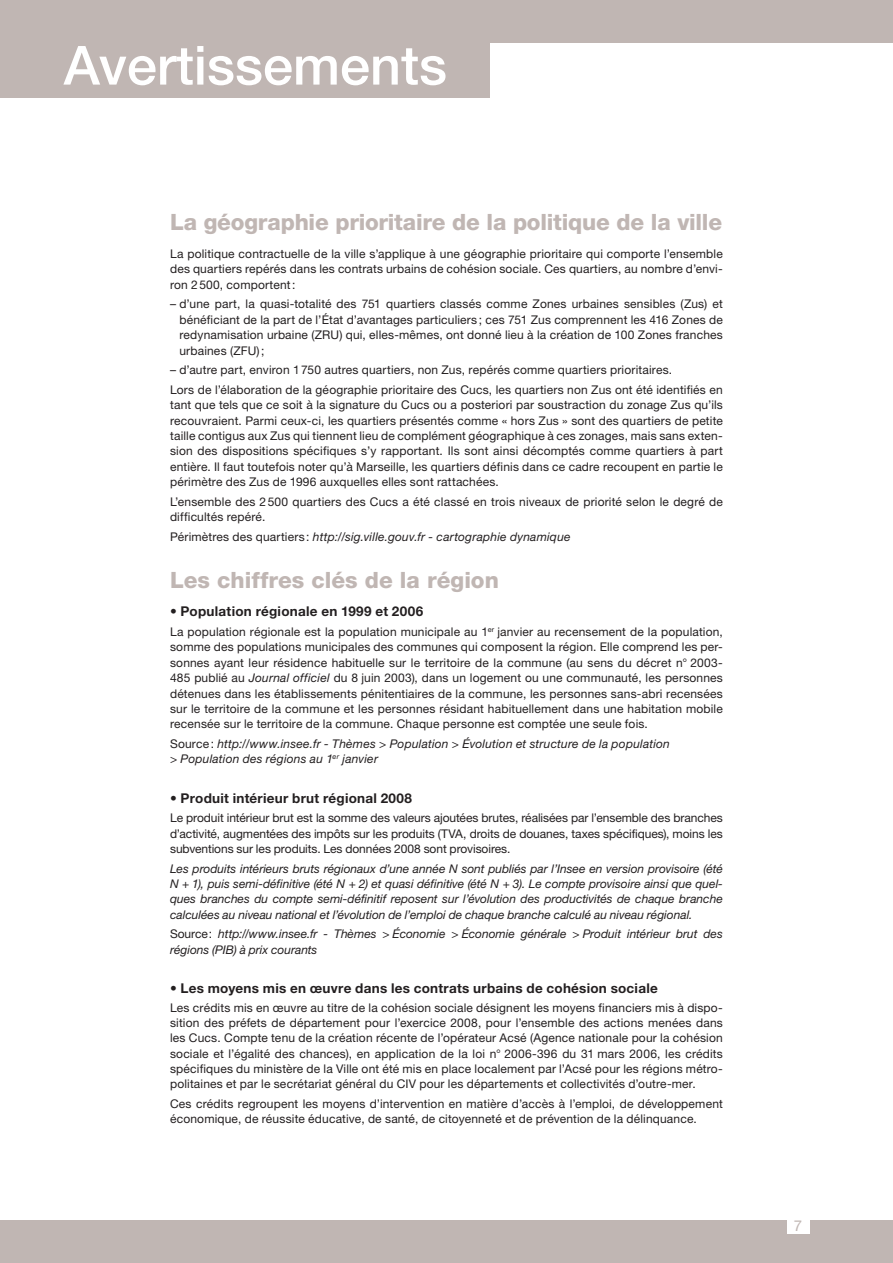
<style>
.page{position:relative;width:893px;height:1263px;background:#fff}
.page>*{position:absolute;margin:0;border:0;box-sizing:border-box;transform-origin:0 0}
.t1{font:500 54px "Helvetica Neue";color:#fff}
.t2{font:800 22.5px "Helvetica Neue";letter-spacing:-.01em;color:#c0b6b3}
.t3{font:15px "Helvetica Neue";color:#c0b6b3}
.t4{font:700 13.5px "Helvetica Neue";letter-spacing:.02em;color:#231f20}
.t5{font:12px/15.3px "Helvetica Neue";letter-spacing:.015em;color:#231f20;text-align:justify}
.t6{font:italic 12px/15.3px "Helvetica Neue";letter-spacing:.005em;color:#231f20}
.s1{font-style:normal}
.s2{font-style:italic}
</style>
<div class="page">
<div style="left:0;top:1220px;width:893px;height:43px;background:#c0b6b3"></div>
<div style="left:0;top:0;width:893px;height:43px;background:#c0b6b3"></div>
<div style="left:787px;top:1219px;width:22px;height:15px;background:#fff"></div>
<div style="left:0;top:0;width:489px;height:98px;background:#c0b6b3"></div>
<p class="t1" style="left:64px;top:33px;width:385px">Avertissements</p>
<p class="t2" style="left:170px;top:208px;width:553px">La géographie prioritaire de la politique de la ville</p>
<p class="t5" style="left:170px;top:246px;width:554px">La politique contractuelle de la ville s’applique à une géographie prioritaire qui comporte l’ensemble des quartiers repérés dans les contrats urbains de cohésion sociale. Ces quartiers, au nombre d’envi&shy;ron 2500, comportent:</p>
<p class="t5" style="left:179px;top:296px;width:545px;text-indent:-9px">– d’une part, la quasi-totalité des 751 quartiers classés comme Zones urbaines sensibles (Zus) et bénéficiant de la part de l’État d’avantages particuliers ; ces 751 Zus comprennent les 416 Zones de redynamisation urbaine (ZRU) qui, elles-mêmes, ont donné lieu à la création de 100 Zones franches urbaines (ZFU);</p>
<p class="t5" style="left:170px;top:360px;width:554px;line-height:19.6px">– d’autre part, environ 1750 autres quartiers, non Zus, repérés comme quartiers prioritaires.<br>Lors de l’élaboration de la géographie prioritaire des Cucs, les quartiers non Zus ont été identifiés en</p>
<p class="t5" style="left:170px;top:397px;width:554px">tant que tels que ce soit à la signature du Cucs ou a posteriori par soustraction du zonage Zus qu’ils recouvraient. Parmi ceux-ci, les quartiers présentés comme « hors Zus » sont des quartiers de petite taille contigus aux Zus qui tiennent lieu de complément géographique à ces zonages, mais sans exten&shy;sion des dispositions spécifiques s’y rapportant. Ils sont ainsi décomptés comme quartiers à part entière. Il faut toutefois noter qu’à Marseille, les quartiers définis dans ce cadre recoupent en partie le périmètre des Zus de 1996 auxquelles elles sont rattachées.</p>
<p class="t5" style="left:170px;top:493px;width:554px">L’ensemble des 2500 quartiers des Cucs a été classé en trois niveaux de priorité selon le degré de difficultés repéré.</p>
<p class="t6" style="left:170px;top:528px;width:402px"><span class="s1">Périmètres des quartiers :</span> http://sig.ville.gouv.fr - cartographie dynamique</p>
<p class="t2" style="left:170px;top:567px;width:330px">Les chiffres clés de la région</p>
<p class="t4" style="left:170px;top:603px;width:255px">• Population régionale en 1999 et 2006</p>
<p class="t5" style="left:170px;top:624px;width:554px">La population régionale est la population municipale au 1<sup>er</sup> janvier au recensement de la population, somme des populations municipales des communes qui composent la région. Elle comprend les per&shy;sonnes ayant leur résidence habituelle sur le territoire de la commune (au sens du décret n° 2003- 485 publié au <span class="s2">Journal officiel</span> du 8 juin 2003), dans un logement ou une communauté, les personnes détenues dans les établissements pénitentiaires de la commune, les personnes sans-abri recensées sur le territoire de la commune et les personnes résidant habituellement dans une habitation mobile recensée sur le territoire de la commune. Chaque personne est comptée une seule fois.</p>
<p class="t6" style="left:170px;top:736px;width:501px"><span class="s1">Source:</span> http://www.insee.fr - Thèmes &gt; Population &gt; Évolution et structure de la population &gt; Population des régions au 1<sup>er</sup> janvier</p>
<p class="t4" style="left:170px;top:789px;width:244px">• Produit intérieur brut régional 2008</p>
<p class="t5" style="left:170px;top:810px;width:554px">Le produit intérieur brut est la somme des valeurs ajoutées brutes, réalisées par l’ensemble des branches d’activité, augmentées des impôts sur les produits (TVA, droits de douanes, taxes spécifiques), moins les subventions sur les produits. Les données 2008 sont provisoires.</p>
<p class="t6" style="left:170px;top:860px;width:554px;text-align:justify">Les produits intérieurs bruts régionaux d’une année N sont publiés par l’Insee en version provisoire (été N + 1), puis semi-définitive (été N + 2) et quasi définitive (été N + 3). Le compte provisoire ainsi que quel&shy;ques branches du compte semi-définitif reposent sur l’évolution des productivités de chaque branche calculées au niveau national et l’évolution de l’emploi de chaque branche calculé au niveau régional.</p>
<p class="t6" style="left:170px;top:926px;width:554px"><span class="s1">Source:</span> http://www.insee.fr - Thèmes &gt; Économie &gt; Économie générale &gt; Produit intérieur brut des régions (PIB) à prix courants</p>
<p class="t4" style="left:170px;top:980px;width:489px">• Les moyens mis en œuvre dans les contrats urbains de cohésion sociale</p>
<p class="t5" style="left:170px;top:999px;width:554px">Les crédits mis en œuvre au titre de la cohésion sociale désignent les moyens financiers mis à dispo&shy;sition des préfets de département pour l’exercice 2008, pour l’ensemble des actions menées dans les Cucs. Compte tenu de la création récente de l’opérateur Acsé (Agence nationale pour la cohésion sociale et l’égalité des chances), en application de la loi n° 2006-396 du 31 mars 2006, les crédits spécifiques du ministère de la Ville ont été mis en place localement par l’Acsé pour les régions métro&shy;politaines et par le secrétariat général du CIV pour les départements et collectivités d’outre-mer.</p>
<p class="t5" style="left:170px;top:1096px;width:554px">Ces crédits regroupent les moyens d’intervention en matière d’accès à l’emploi, de développement économique, de réussite éducative, de santé, de citoyenneté et de prévention de la délinquance.</p>
<p class="t3" style="left:794px;top:1217px;width:10px">7</p>
</div>
